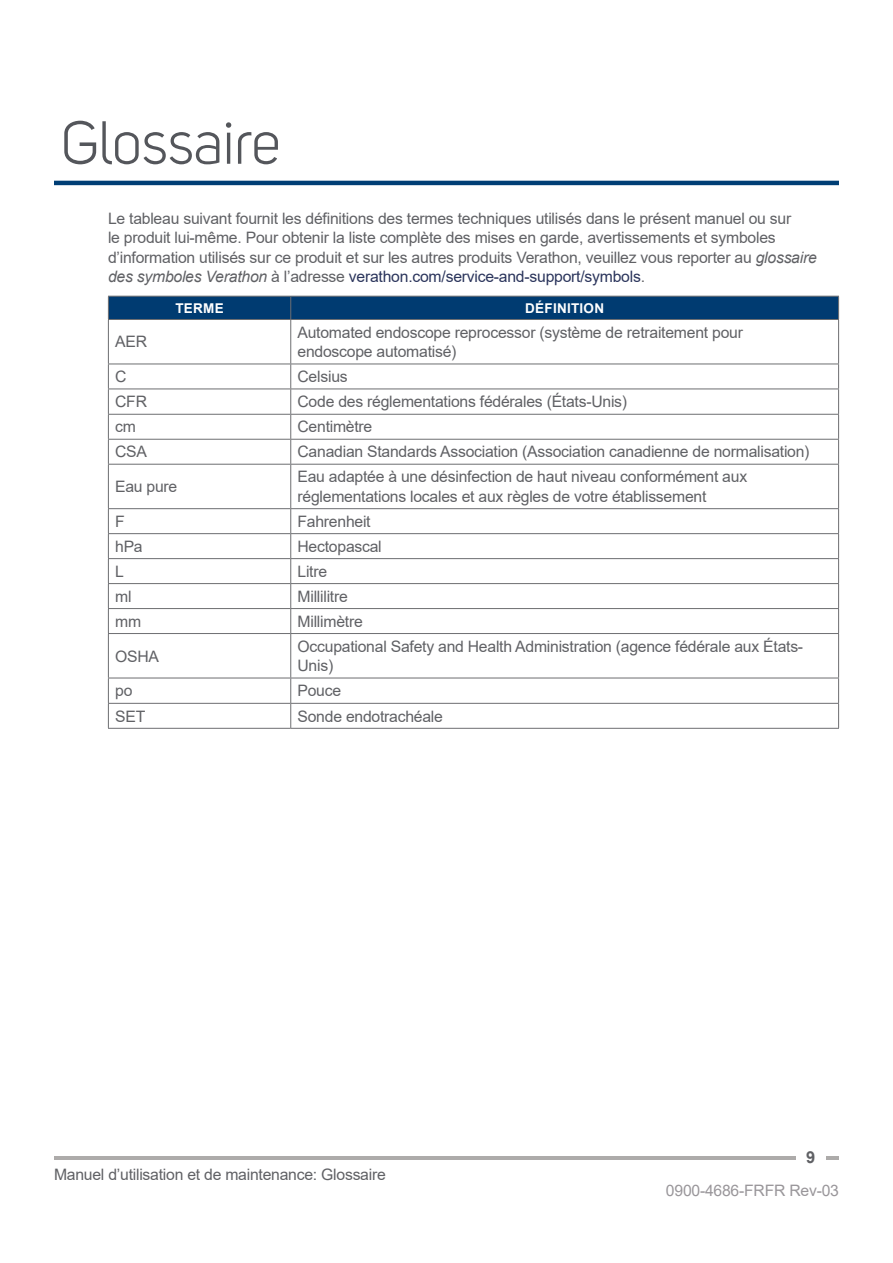
<style>
.page{position:relative;width:893px;height:1263px;background:#fff}
.page>*{position:absolute;margin:0;border:0;box-sizing:border-box;transform-origin:0 0}
.Heading_1{font:60px "Uni Sans";letter-spacing:-.005em;color:#54565b}
.t1{font:700 16.5px "Arial";color:#606165}
.Table_Text{font:15.75px/19.5px "Arial";letter-spacing:-.015em;color:#606165}
.Body_Text{font:15.75px/19.5px "Arial";letter-spacing:-.015em;color:#606165}
.t2{font:15.75px "Arial";letter-spacing:-.015em;color:#99969a}
.Table_Header{font:700 13.5px "Arial";letter-spacing:.02em;color:#fff}
.s1{font-style:italic}
.s2{color:#2b355c}
</style>
<div class="page">
<hr style="left:54px;top:1156px;width:785px;height:3px;background:#adabaa">
<div style="left:796px;top:1151px;width:29px;height:14px;background:#fff"></div>
<hr style="left:54px;top:181px;width:785px;height:4px;background:#003e75">
<div style="left:108px;top:296px;width:731px;height:23px;background:#003b71"></div>
<hr style="left:108px;top:319px;width:183px;height:1px;background:#6d6e71">
<hr style="left:291px;top:319px;width:548px;height:1px;background:#6d6e71">
<hr style="left:290px;top:320px;width:1px;height:44px;background:#6d6e71">
<hr style="left:108px;top:320px;width:1px;height:44px;background:#6d6e71">
<hr style="left:838px;top:320px;width:1px;height:44px;background:#6d6e71">
<hr style="left:108px;top:364px;width:183px;height:1px;background:#6d6e71">
<hr style="left:291px;top:364px;width:548px;height:1px;background:#6d6e71">
<hr style="left:108px;top:388px;width:183px;height:1px;background:#6d6e71">
<hr style="left:291px;top:388px;width:548px;height:1px;background:#6d6e71">
<hr style="left:108px;top:414px;width:183px;height:1px;background:#6d6e71">
<hr style="left:291px;top:414px;width:548px;height:1px;background:#6d6e71">
<hr style="left:108px;top:439px;width:183px;height:1px;background:#6d6e71">
<svg style="left:108px;top:364px;width:1px;height:100px"></svg>
<hr style="left:291px;top:439px;width:548px;height:1px;background:#6d6e71">
<svg style="left:838px;top:364px;width:1px;height:100px"></svg>
<hr style="left:108px;top:464px;width:1px;height:44px;background:#6d6e71">
<hr style="left:838px;top:464px;width:1px;height:44px;background:#6d6e71">
<hr style="left:108px;top:533px;width:183px;height:1px;background:#6d6e71">
<hr style="left:291px;top:533px;width:548px;height:1px;background:#6d6e71">
<hr style="left:108px;top:558px;width:183px;height:1px;background:#6d6e71">
<hr style="left:291px;top:558px;width:548px;height:1px;background:#6d6e71">
<hr style="left:108px;top:583px;width:183px;height:1px;background:#6d6e71">
<hr style="left:291px;top:583px;width:548px;height:1px;background:#6d6e71">
<hr style="left:108px;top:608px;width:183px;height:1px;background:#6d6e71">
<svg style="left:108px;top:509px;width:1px;height:124px"></svg>
<hr style="left:291px;top:608px;width:548px;height:1px;background:#6d6e71">
<svg style="left:838px;top:509px;width:1px;height:124px"></svg>
<hr style="left:108px;top:633px;width:183px;height:1px;background:#6d6e71">
<hr style="left:108px;top:634px;width:1px;height:43px;background:#6d6e71">
<hr style="left:291px;top:633px;width:548px;height:1px;background:#6d6e71">
<hr style="left:838px;top:634px;width:1px;height:43px;background:#6d6e71">
<svg style="left:108px;top:678px;width:1px;height:50px"></svg>
<svg style="left:838px;top:678px;width:1px;height:50px"></svg>
<svg style="left:290px;top:364px;width:1px;height:100px"></svg>
<hr style="left:108px;top:464px;width:183px;height:1px;background:#6d6e71">
<hr style="left:291px;top:464px;width:548px;height:1px;background:#6d6e71">
<hr style="left:290px;top:464px;width:1px;height:44px;background:#6d6e71">
<hr style="left:108px;top:508px;width:183px;height:1px;background:#6d6e71">
<hr style="left:291px;top:508px;width:548px;height:1px;background:#6d6e71">
<svg style="left:290px;top:509px;width:1px;height:124px"></svg>
<hr style="left:290px;top:634px;width:1px;height:43px;background:#6d6e71">
<hr style="left:108px;top:677px;width:183px;height:1px;background:#6d6e71">
<hr style="left:291px;top:677px;width:548px;height:1px;background:#6d6e71">
<hr style="left:108px;top:703px;width:183px;height:1px;background:#6d6e71">
<hr style="left:108px;top:728px;width:183px;height:1px;background:#6d6e71">
<hr style="left:291px;top:703px;width:548px;height:1px;background:#6d6e71">
<svg style="left:290px;top:678px;width:1px;height:50px"></svg>
<hr style="left:291px;top:728px;width:548px;height:1px;background:#6d6e71">
<h1 class="Heading_1" style="left:61px;top:108px;width:221px">Glossaire</h1>
<p class="Body_Text" style="left:108px;top:208px;width:710px">Le tableau suivant fournit les définitions des termes techniques utilisés dans le présent manuel ou sur<br>le produit lui-même. Pour obtenir la liste complète des mises en garde, avertissements et symboles d’information utilisés sur ce produit et sur les autres produits Verathon, veuillez vous reporter au <span class="s1">glossaire des symboles Verathon</span> à l’adresse <span class="s2">verathon.com/service-and-support/symbols</span>.</p>
<p class="Table_Header" style="left:175px;top:298px;width:50px">TERME</p>
<p class="Table_Header" style="left:525px;top:298px;width:80px">DÉFINITION</p>
<p class="Table_Text" style="left:115px;top:332px;width:33px">AER</p>
<p class="Table_Text" style="left:297px;top:322px;width:447px">Automated endoscope reprocessor (système de retraitement pour endoscope automatisé)</p>
<p class="Table_Text" style="left:115px;top:367px;width:13px">C</p>
<p class="Table_Text" style="left:297px;top:367px;width:52px">Celsius</p>
<p class="Table_Text" style="left:115px;top:392px;width:33px">CFR</p>
<p class="Table_Text" style="left:297px;top:392px;width:331px">Code des réglementations fédérales (États-Unis)</p>
<p class="Table_Text" style="left:115px;top:417px;width:22px">cm</p>
<p class="Table_Text" style="left:297px;top:417px;width:76px">Centimètre</p>
<p class="Table_Text" style="left:115px;top:442px;width:33px">CSA</p>
<p class="Table_Text" style="left:297px;top:442px;width:513px">Canadian Standards Association (Association canadienne de normalisation)</p>
<p class="Table_Text" style="left:115px;top:477px;width:64px">Eau pure</p>
<p class="Table_Text" style="left:297px;top:467px;width:451px">Eau adaptée à une désinfection de haut niveau conformément aux réglementations locales et aux règles de votre établissement</p>
<p class="Table_Text" style="left:115px;top:511px;width:11px">F</p>
<p class="Table_Text" style="left:297px;top:511px;width:75px">Fahrenheit</p>
<p class="Table_Text" style="left:115px;top:536px;width:29px">hPa</p>
<p class="Table_Text" style="left:297px;top:536px;width:86px">Hectopascal</p>
<p class="Table_Text" style="left:115px;top:561px;width:10px">L</p>
<p class="Table_Text" style="left:297px;top:561px;width:31px">Litre</p>
<p class="Table_Text" style="left:115px;top:586px;width:18px">ml</p>
<p class="Table_Text" style="left:297px;top:586px;width:52px">Millilitre</p>
<p class="Table_Text" style="left:115px;top:611px;width:28px">mm</p>
<p class="Table_Text" style="left:297px;top:611px;width:67px">Millimètre</p>
<p class="Table_Text" style="left:115px;top:646px;width:45px">OSHA</p>
<p class="Table_Text" style="left:297px;top:636px;width:507px">Occupational Safety and Health Administration (agence fédérale aux États-<br>Unis)</p>
<p class="Table_Text" style="left:115px;top:681px;width:19px">po</p>
<p class="Table_Text" style="left:297px;top:681px;width:45px">Pouce</p>
<p class="Table_Text" style="left:115px;top:706px;width:32px">SET</p>
<p class="Table_Text" style="left:297px;top:706px;width:147px">Sonde endotrachéale</p>
<p class="Body_Text" style="left:54px;top:1164px;width:333px">Manuel d’utilisation et de maintenance: Glossaire</p>
<p class="t1" style="left:806px;top:1146px;width:11px">9</p>
<p class="t2" style="left:666px;top:1180px;width:174px">0900-4686-FRFR Rev-03</p>
</div>
